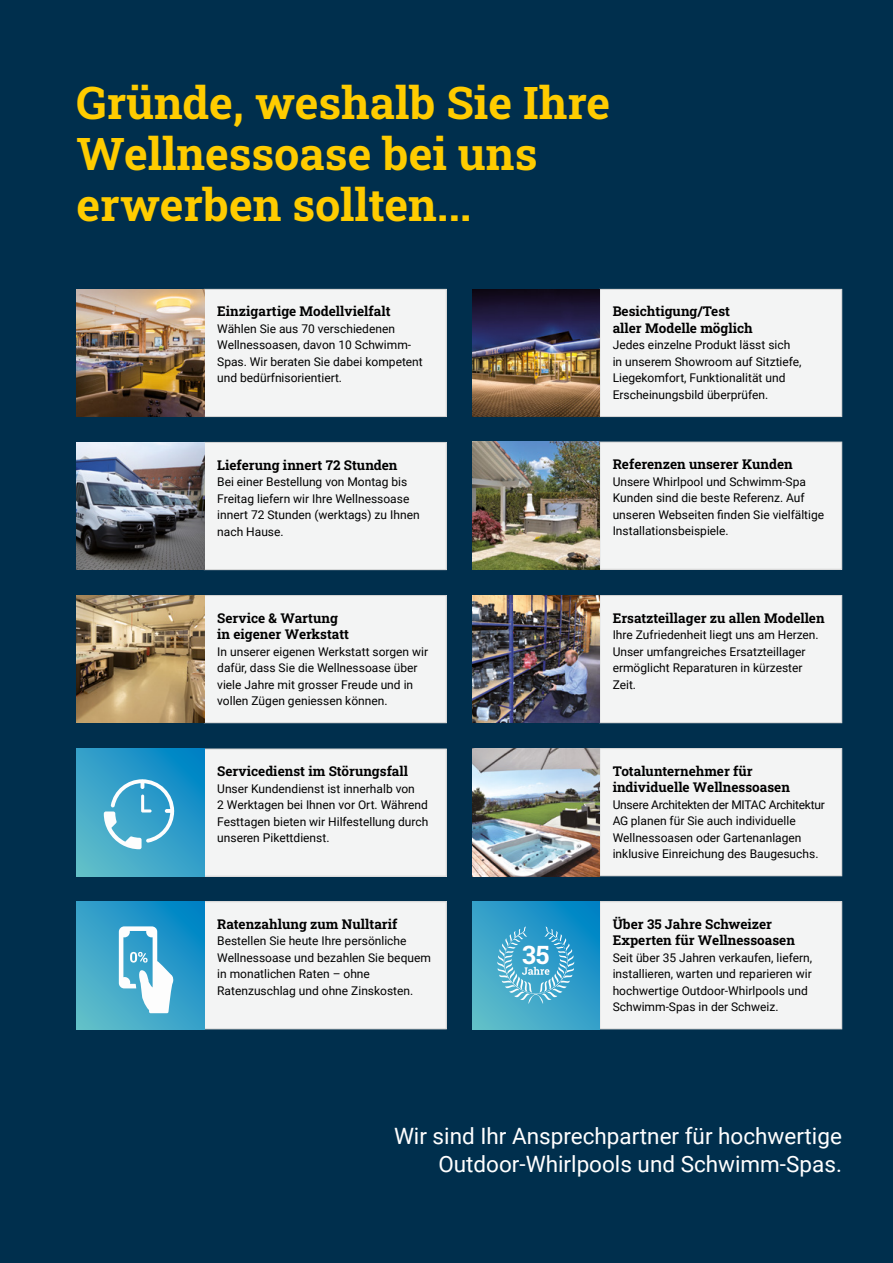
<style>
.page{position:relative;width:893px;height:1263px;background:#002f4d}
.page>*{position:absolute;margin:0;border:0;box-sizing:border-box;transform-origin:0 0}
.t1{font:700 45px/51px "Roboto Slab";color:#fc0}
.t2{font:700 25.5px "Roboto Slab";color:#fff}
.t3{font:22.5px/28.5px "Roboto";color:#fff;text-align:right}
.t4{font:700 13.5px/16.5px "Roboto Slab";color:#000}
.t5{font:12px/16.5px "Roboto";color:#000}
</style>
<div class="page">
<div style="left:204px;top:289px;width:242px;height:128px;background:#f3f4f4"></div>
<div style="left:204px;top:289px;width:242px;height:128px;border:1px solid #d2d2d2"></div>
<div style="left:204px;top:595px;width:242px;height:128px;background:#f3f4f4"></div>
<div style="left:204px;top:595px;width:242px;height:128px;border:1px solid #d2d2d2"></div>
<div style="left:204px;top:442px;width:242px;height:128px;background:#f3f4f4"></div>
<div style="left:204px;top:442px;width:242px;height:128px;border:1px solid #d2d2d2"></div>
<div style="left:600px;top:595px;width:242px;height:128px;background:#f3f4f4"></div>
<div style="left:600px;top:595px;width:242px;height:128px;border:1px solid #d2d2d2"></div>
<div style="left:600px;top:289px;width:242px;height:128px;background:#f3f4f4"></div>
<div style="left:600px;top:289px;width:242px;height:128px;border:1px solid #d2d2d2"></div>
<img style="left:77px;top:289px;width:127px;height:128px">
<img style="left:77px;top:595px;width:127px;height:128px">
<img style="left:472px;top:289px;width:128px;height:128px">
<div style="left:600px;top:442px;width:242px;height:127px;background:#f3f4f4"></div>
<div style="left:600px;top:442px;width:242px;height:127px;border:1px solid #d2d2d2"></div>
<img style="left:472px;top:442px;width:128px;height:127px">
<img style="left:472px;top:595px;width:128px;height:128px">
<div style="left:600px;top:902px;width:242px;height:127px;background:#f3f4f4"></div>
<div style="left:600px;top:901px;width:242px;height:128px;border:1px solid #d2d2d2"></div>
<svg style="left:472px;top:901px;width:128px;height:128px;background:#32a0c8"></svg>
<div style="left:600px;top:749px;width:242px;height:127px;background:#f3f4f4"></div>
<div style="left:600px;top:748px;width:242px;height:128px;border:1px solid #d2d2d2"></div>
<img style="left:472px;top:748px;width:128px;height:128px">
<div style="left:204px;top:749px;width:242px;height:127px;background:#f3f4f4"></div>
<div style="left:204px;top:749px;width:242px;height:127px;border:1px solid #d2d2d2"></div>
<svg style="left:77px;top:748px;width:127px;height:128px;background:#319fc8"></svg>
<svg style="left:104px;top:779px;width:70px;height:70px;background:#61b4d4"></svg>
<svg style="left:497px;top:926px;width:78px;height:78px;background:#51add0"></svg>
<img style="left:77px;top:442px;width:127px;height:128px">
<div style="left:204px;top:902px;width:242px;height:127px;background:#f3f4f4"></div>
<div style="left:204px;top:901px;width:242px;height:128px;border:1px solid #d2d2d2"></div>
<svg style="left:77px;top:901px;width:127px;height:128px;background:#32a0c8"></svg>
<svg style="left:119px;top:926px;width:55px;height:87px;background:#87c6de"></svg>
<h1 class="t1" style="left:77px;top:76px;width:535px">Gründe, weshalb Sie Ihre<br>Wellnessoase bei uns erwerben sollten...</h1>
<p class="t4" style="left:217px;top:303px;width:175px">Einzigartige Modellvielfalt</p>
<p class="t5" style="left:217px;top:320px;width:207px">Wählen Sie aus 70 verschiedenen<br>Wellnessoasen, davon 10 Schwimm-<br>Spas. Wir beraten Sie dabei kompetent und bedürfnisorientiert.</p>
<p class="t4" style="left:217px;top:456px;width:182px">Lieferung innert 72 Stunden</p>
<p class="t5" style="left:217px;top:473px;width:204px">Bei einer Bestellung von Montag bis<br>Freitag liefern wir Ihre Wellnessoase innert 72 Stunden (werktags) zu Ihnen nach Hause.</p>
<p class="t4" style="left:217px;top:609px;width:133px">Service &amp; Wartung in eigener Werkstatt</p>
<p class="t5" style="left:217px;top:643px;width:212px">In unserer eigenen Werkstatt sorgen wir dafür, dass Sie die Wellnessoase über viele Jahre mit grosser Freude und in vollen Zügen geniessen können.</p>
<p class="t4" style="left:217px;top:763px;width:192px">Servicedienst im Störungsfall</p>
<p class="t5" style="left:217px;top:780px;width:213px">Unser Kundendienst ist innerhalb von<br>2 Werktagen bei Ihnen vor Ort. Während Festtagen bieten wir Hilfestellung durch unseren Pikettdienst.</p>
<p class="t4" style="left:217px;top:915px;width:182px">Ratenzahlung zum Nulltarif</p>
<p class="t5" style="left:217px;top:932px;width:215px">Bestellen Sie heute Ihre persönliche Wellnessoase und bezahlen Sie bequem in monatlichen Raten – ohne Ratenzuschlag und ohne Zinskosten.</p>
<h2 class="t2" style="left:522px;top:937px;width:29px">35</h2>
<p class="t4" style="left:613px;top:303px;width:142px">Besichtigung/Test aller Modelle möglich</p>
<p class="t5" style="left:613px;top:336px;width:190px">Jedes einzelne Produkt lässt sich in unserem Showroom auf Sitztiefe, Liegekomfort, Funktionalität und Erscheinungsbild überprüfen.</p>
<p class="t4" style="left:613px;top:456px;width:181px">Referenzen unserer Kunden</p>
<p class="t5" style="left:613px;top:473px;width:213px">Unsere Whirlpool und Schwimm-Spa Kunden sind die beste Referenz. Auf unseren Webseiten finden Sie vielfältige Installationsbeispiele.</p>
<p class="t4" style="left:613px;top:609px;width:213px">Ersatzteillager zu allen Modellen</p>
<p class="t5" style="left:613px;top:626px;width:208px">Ihre Zufriedenheit liegt uns am Herzen.<br>Unser umfangreiches Ersatzteillager ermöglicht Reparaturen in kürzester<br>Zeit.</p>
<p class="t4" style="left:613px;top:762px;width:179px">Totalunternehmer für individuelle Wellnessoasen</p>
<p class="t5" style="left:613px;top:796px;width:214px">Unsere Architekten der MITAC Architektur AG planen für Sie auch individuelle Wellnessoasen oder Gartenanlagen inklusive Einreichung des Baugesuchs.</p>
<p class="t4" style="left:613px;top:915px;width:184px">Über 35 Jahre Schweizer<br>Experten für Wellnessoasen</p>
<p class="t5" style="left:613px;top:949px;width:201px">Seit über 35 Jahren verkaufen, liefern, installieren, warten und reparieren wir hochwertige Outdoor-Whirlpools und Schwimm-Spas in der Schweiz.</p>
<h3 class="t3" style="left:394px;top:1121px;width:449px">Wir sind Ihr Ansprechpartner für hochwertige<br>Outdoor-Whirlpools und Schwimm-Spas.</h3>
</div>
